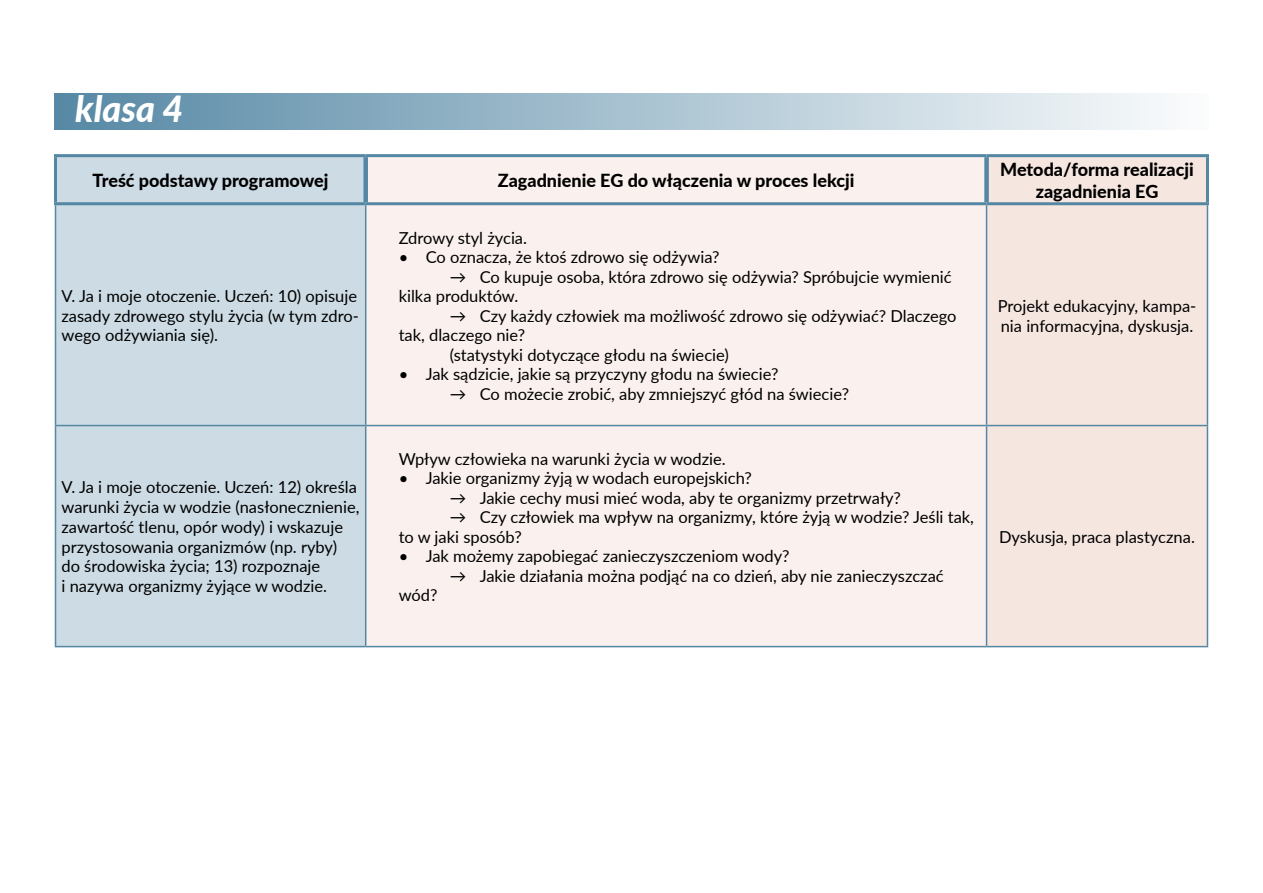
<style>
.page{position:relative;width:1263px;height:893px;background:#fff}
.page>*{position:absolute;margin:0;border:0;box-sizing:border-box;transform-origin:0 0}
.t1{font:italic 800 36px "Lato";color:#fff}
.t2{font:800 18px/21.6px "Lato";color:#000;text-align:center}
.t3{font:16.5px/19.8px "Lato";color:#000}
</style>
<div class="page">
<div style="left:54px;top:93px;width:1155px;height:36px;background:linear-gradient(to right,#5688a5,#fbfcfd)"></div>
<div style="left:56px;top:157px;width:309px;height:489px;background:#ccdbe4"></div>
<div style="left:366px;top:157px;width:620px;height:489px;background:#faf0ed"></div>
<div style="left:987px;top:157px;width:220px;height:489px;background:#f6e6e0"></div>
<hr style="left:55px;top:425px;width:311px;height:1px;background:#5487a4">
<hr style="left:366px;top:425px;width:620px;height:1px;background:#5487a4">
<hr style="left:986px;top:425px;width:222px;height:1px;background:#5487a4">
<hr style="left:55px;top:646px;width:311px;height:1px;background:#5487a4">
<hr style="left:366px;top:646px;width:620px;height:1px;background:#5487a4">
<hr style="left:986px;top:646px;width:222px;height:1px;background:#5487a4">
<hr style="left:55px;top:205px;width:1px;height:220px;background:#5487a4">
<hr style="left:365px;top:205px;width:1px;height:220px;background:#5487a4">
<hr style="left:986px;top:205px;width:1px;height:220px;background:#5487a4">
<hr style="left:1207px;top:205px;width:1px;height:220px;background:#5487a4">
<hr style="left:55px;top:426px;width:1px;height:220px;background:#5487a4">
<hr style="left:365px;top:426px;width:1px;height:220px;background:#5487a4">
<hr style="left:986px;top:426px;width:1px;height:220px;background:#5487a4">
<hr style="left:1207px;top:426px;width:1px;height:220px;background:#5487a4">
<div style="left:363px;top:157px;width:5px;height:45px;background:#5487a4"></div>
<div style="left:984px;top:157px;width:5px;height:45px;background:#5487a4"></div>
<hr style="left:54px;top:154px;width:312px;height:3px;background:#5487a4">
<hr style="left:54px;top:157px;width:3px;height:45px;background:#5487a4">
<hr style="left:366px;top:154px;width:620px;height:3px;background:#5487a4">
<hr style="left:986px;top:154px;width:223px;height:3px;background:#5487a4">
<hr style="left:1206px;top:157px;width:3px;height:45px;background:#5487a4">
<hr style="left:54px;top:202px;width:312px;height:3px;background:#5487a4">
<hr style="left:366px;top:202px;width:620px;height:3px;background:#5487a4">
<hr style="left:986px;top:202px;width:223px;height:3px;background:#5487a4">
<h1 class="t1" style="left:75px;top:83px;width:110px">klasa 4</h1>
<p class="t2" style="left:93px;top:169px;width:237px">Treść podstawy programowej</p>
<p class="t2" style="left:498px;top:169px;width:358px">Zagadnienie EG do włączenia w proces lekcji</p>
<p class="t2" style="left:1000px;top:158px;width:195px">Metoda/forma realizacji zagadnienia EG</p>
<p class="t3" style="left:62px;top:286px;width:299px;text-align:justify">V. Ja i moje otoczenie. Uczeń: 10) opisuje zasady zdrowego stylu życia (w tym zdro&shy;wego odżywiania się).</p>
<p class="t3" style="left:61px;top:477px;width:300px">V. Ja i moje otoczenie. Uczeń: 12) określa warunki życia w wodzie (nasłonecznienie, zawartość tlenu, opór wody) i wskazuje przystosowania organizmów (np. ryby) do środowiska życia; 13) rozpoznaje<br>i nazywa organizmy żyjące w wodzie.</p>
<p class="t3" style="left:399px;top:227px;width:130px">Zdrowy styl życia.</p>
<p class="t3" style="left:399px;top:247px;width:322px">• Co oznacza, że ktoś zdrowo się odżywia?</p>
<p class="t3" style="left:399px;top:266px;width:554px;text-indent:51px">→ Co kupuje osoba, która zdrowo się odżywia? Spróbujcie wymienić kilka produktów.</p>
<p class="t3" style="left:450px;top:305px;width:508px">→ Czy każdy człowiek ma możliwość zdrowo się odżywiać? Dlaczego</p>
<p class="t3" style="left:399px;top:325px;width:128px">tak, dlaczego nie?</p>
<p class="t3" style="left:450px;top:344px;width:281px">(statystyki dotyczące głodu na świecie)</p>
<p class="t3" style="left:399px;top:364px;width:381px">• Jak sądzicie, jakie są przyczyny głodu na świecie?</p>
<p class="t3" style="left:450px;top:383px;width:401px">→ Co możecie zrobić, aby zmniejszyć głód na świecie?</p>
<p class="t3" style="left:399px;top:448px;width:329px">Wpływ człowieka na warunki życia w wodzie.</p>
<p class="t3" style="left:399px;top:468px;width:355px">• Jakie organizmy żyją w wodach europejskich?</p>
<p class="t3" style="left:450px;top:487px;width:453px">→ Jakie cechy musi mieć woda, aby te organizmy przetrwały?</p>
<p class="t3" style="left:399px;top:507px;width:577px;text-indent:51px">→ Czy człowiek ma wpływ na organizmy, które żyją w wodzie? Jeśli tak, to w jaki sposób?</p>
<p class="t3" style="left:399px;top:546px;width:392px">• Jak możemy zapobiegać zanieczyszczeniom wody?</p>
<p class="t3" style="left:450px;top:565px;width:496px">→ Jakie działania można podjąć na co dzień, aby nie zanieczyszczać</p>
<p class="t3" style="left:399px;top:585px;width:40px">wód?</p>
<p class="t3" style="left:998px;top:295px;width:200px">Projekt edukacyjny, kampa&shy;nia informacyjna, dyskusja.</p>
<p class="t3" style="left:999px;top:526px;width:197px">Dyskusja, praca plastyczna.</p>
</div>
